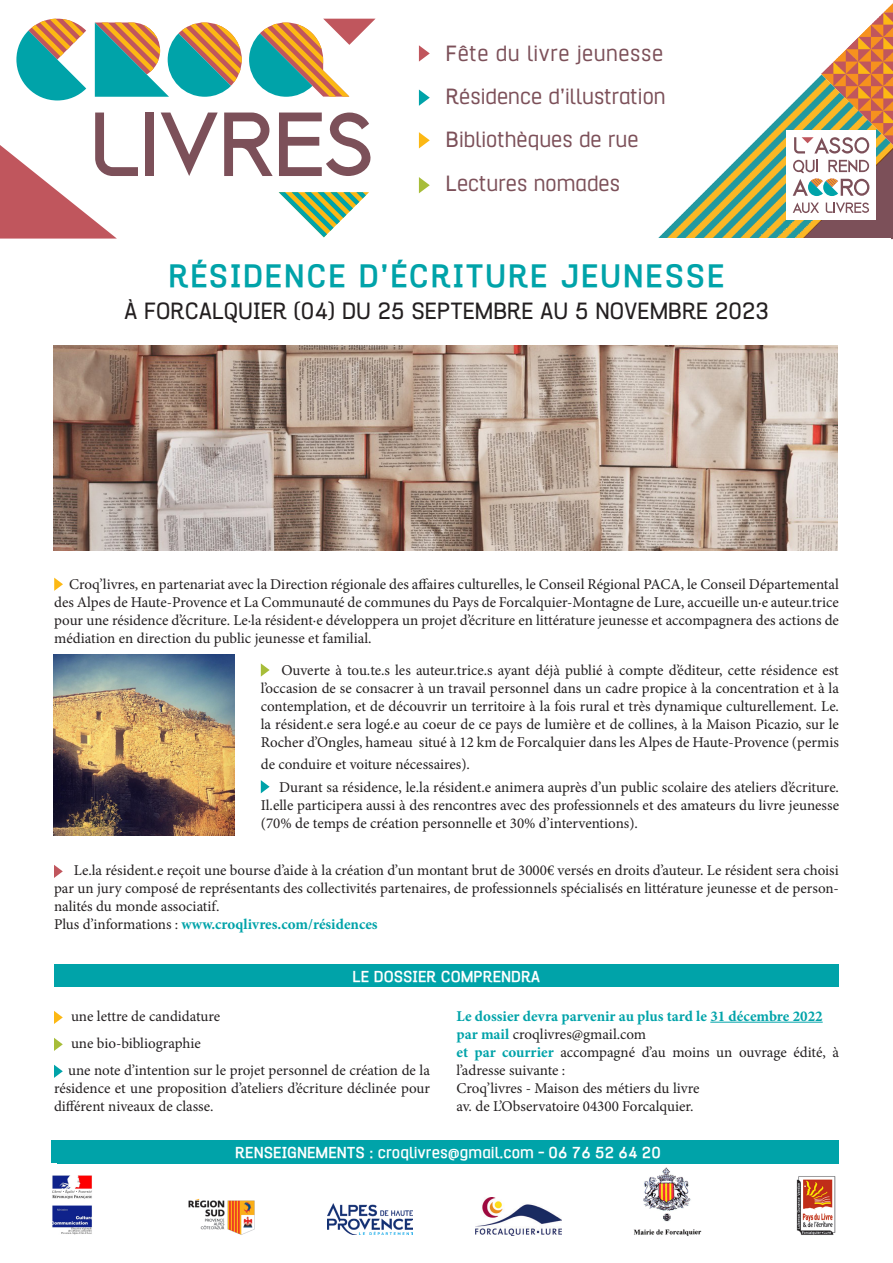
<style>
.page{position:relative;width:893px;height:1263px;background:#fff}
.page>*{position:absolute;margin:0;border:0;box-sizing:border-box;transform-origin:0 0}
.t1{font:700 36.75px "Hurufo&Numero";letter-spacing:.05em;color:#00a3a9}
.t2{font:27px "Hurufo&Numero";color:#231f20}
.t3{font:25.35px "Hurufo&Numero";color:#7c5059}
.t4{font:25.35px "Hurufo&Numero";letter-spacing:.02em;color:#7c5059}
.t5{font:700 18px "Hurufo&Numero";color:#fff}
.t6{font:15px/18px "Minion Pro";color:#231f20;text-align:justify}
.t7{font:700 15px "Minion Pro";color:#00a3a9}
.s1{font-weight:400;color:#231f20}
.s2{font-weight:700;color:#00a3a9}
</style>
<div class="page">
<div style="left:54px;top:964px;width:785px;height:23px;background:#00a3a9"></div>
<svg style="left:16px;top:18px;width:70px;height:82px"></svg>
<svg style="left:95px;top:19px;width:280px;height:78px"></svg>
<div style="left:145px;top:113px;width:9px;height:63px;background:#7c5059"></div>
<svg style="left:161px;top:113px;width:57px;height:63px"></svg>
<svg style="left:224px;top:113px;width:49px;height:63px"></svg>
<svg style="left:279px;top:113px;width:92px;height:63px"></svg>
<svg style="left:279px;top:192px;width:90px;height:45px"></svg>
<svg style="left:0;top:113px;width:138px;height:126px"></svg>
<img style="left:658px;top:73px;width:235px;height:167px">
<img style="left:822px;top:3px;width:71px;height:134px">
<div style="left:786px;top:130px;width:90px;height:90px;background:#fff"></div>
<svg style="left:793px;top:137px;width:100px;height:102px"></svg>
<svg style="left:419px;top:45px;width:11px;height:17px"></svg>
<svg style="left:419px;top:89px;width:11px;height:17px"></svg>
<svg style="left:419px;top:132px;width:11px;height:16px"></svg>
<svg style="left:419px;top:177px;width:11px;height:16px"></svg>
<div style="left:581px;top:239px;width:310px;height:148px;background:#fff"></div>
<img style="left:52px;top:1175px;width:40px;height:60px">
<img style="left:327px;top:1203px;width:85px;height:31px">
<img style="left:188px;top:1199px;width:67px;height:36px">
<img style="left:476px;top:1197px;width:85px;height:38px">
<img style="left:796px;top:1176px;width:40px;height:59px">
<img style="left:633px;top:1167px;width:68px;height:69px">
<img style="left:54px;top:654px;width:181px;height:181px">
<img style="left:54px;top:345px;width:784px;height:206px">
<div style="left:52px;top:1140px;width:787px;height:23px;background:#00a3a9"></div>
<svg style="left:54px;top:1011px;width:9px;height:13px"></svg>
<svg style="left:54px;top:1038px;width:9px;height:13px"></svg>
<svg style="left:54px;top:1065px;width:9px;height:13px"></svg>
<hr style="left:710px;top:1022px;width:113px;height:1px;background:#00a3a9">
<svg style="left:54px;top:578px;width:9px;height:13px"></svg>
<svg style="left:261px;top:663px;width:9px;height:14px"></svg>
<svg style="left:261px;top:780px;width:9px;height:13px"></svg>
<svg style="left:54px;top:865px;width:9px;height:13px"></svg>
<p class="t4" style="left:446px;top:42px;width:219px">Fête du livre jeunesse</p>
<p class="t3" style="left:446px;top:85px;width:221px">Résidence d’illustration</p>
<p class="t3" style="left:446px;top:129px;width:194px">Bibliothèques de rue</p>
<p class="t3" style="left:446px;top:172px;width:176px">Lectures nomades</p>
<p class="t1" style="left:169px;top:260px;width:557px">RÉSIDENCE D’ÉCRITURE JEUNESSE</p>
<p class="t2" style="left:124px;top:299px;width:646px">À FORCALQUIER (04) DU 25 SEPTEMBRE AU 5 NOVEMBRE 2023</p>
<p class="t6" style="left:54px;top:575px;width:786px;text-indent:15px">Croq’livres, en partenariat avec la Direction régionale des affaires culturelles, le Conseil Régional PACA, le Conseil Départemental des Alpes de Haute-Provence et La Communauté de communes du Pays de Forcalquier-Montagne de Lure, accueille un·e auteur.trice pour une résidence d’écriture. Le·la résident·e développera un projet d’écriture en littérature jeunesse et accompagnera des actions de médiation en direction du public jeunesse et familial.</p>
<p class="t6" style="left:261px;top:661px;width:580px;text-indent:21px">Ouverte à tou.te.s les auteur.trice.s ayant déjà publié à compte d’éditeur, cette résidence est l’occasion de se consacrer à un travail personnel dans un cadre propice à la concentration et à la contemplation, et de découvrir un territoire à la fois rural et très dynamique culturellement. Le. la résident.e sera logé.e au coeur de ce pays de lumière et de collines, à la Maison Picazio, sur le Rocher d’Ongles, hameau situé à 12 km de Forcalquier dans les Alpes de Haute-Provence (permis</p>
<p class="t6" style="left:261px;top:756px;width:211px">de conduire et voiture nécessaires).</p>
<p class="t6" style="left:261px;top:778px;width:580px;text-indent:18px">Durant sa résidence, le.la résident.e animera auprès d’un public scolaire des ateliers d’écriture.<br>Il.elle participera aussi à des rencontres avec des professionnels et des amateurs du livre jeunesse (70% de temps de création personnelle et 30% d’interventions).</p>
<p class="t6" style="left:54px;top:861px;width:786px;text-indent:20px">Le.la résident.e reçoit une bourse d’aide à la création d’un montant brut de 3000€ versés en droits d’auteur. Le résident sera choisi par un jury composé de représentants des collectivités partenaires, de professionnels spécialisés en littérature jeunesse et de person&shy;nalités du monde associatif.</p>
<p class="t7" style="left:54px;top:914px;width:325px"><span class="s1">Plus d’informations :</span> www.croqlivres.com/résidences</p>
<p class="t5" style="left:353px;top:968px;width:189px">LE DOSSIER COMPRENDRA</p>
<p class="t6" style="left:71px;top:1007px;width:151px">une lettre de candidature</p>
<p class="t6" style="left:71px;top:1034px;width:131px">une bio-bibliographie</p>
<p class="t6" style="left:54px;top:1061px;width:377px;text-indent:14px">une note d’intention sur le projet personnel de création de la résidence et une proposition d’ateliers d’écriture déclinée pour différent niveaux de classe.</p>
<p class="t7" style="left:456px;top:1005px;width:368px">Le dossier devra parvenir au plus tard le 31 décembre 2022</p>
<p class="t6" style="left:456px;top:1025px;width:191px"><span class="s2">par mail</span> croqlivres@gmail.com</p>
<p class="t6" style="left:456px;top:1043px;width:384px"><span class="s2">et par courrier</span> accompagné d’au moins un ouvrage édité, à l’adresse suivante :</p>
<p class="t6" style="left:456px;top:1079px;width:245px">Croq’livres - Maison des métiers du livre</p>
<p class="t6" style="left:456px;top:1097px;width:239px">av. de L’Observatoire 04300 Forcalquier.</p>
<p class="t5" style="left:235px;top:1144px;width:427px">RENSEIGNEMENTS : croqlivres@gmail.com - 06 76 52 64 20</p>
</div>
